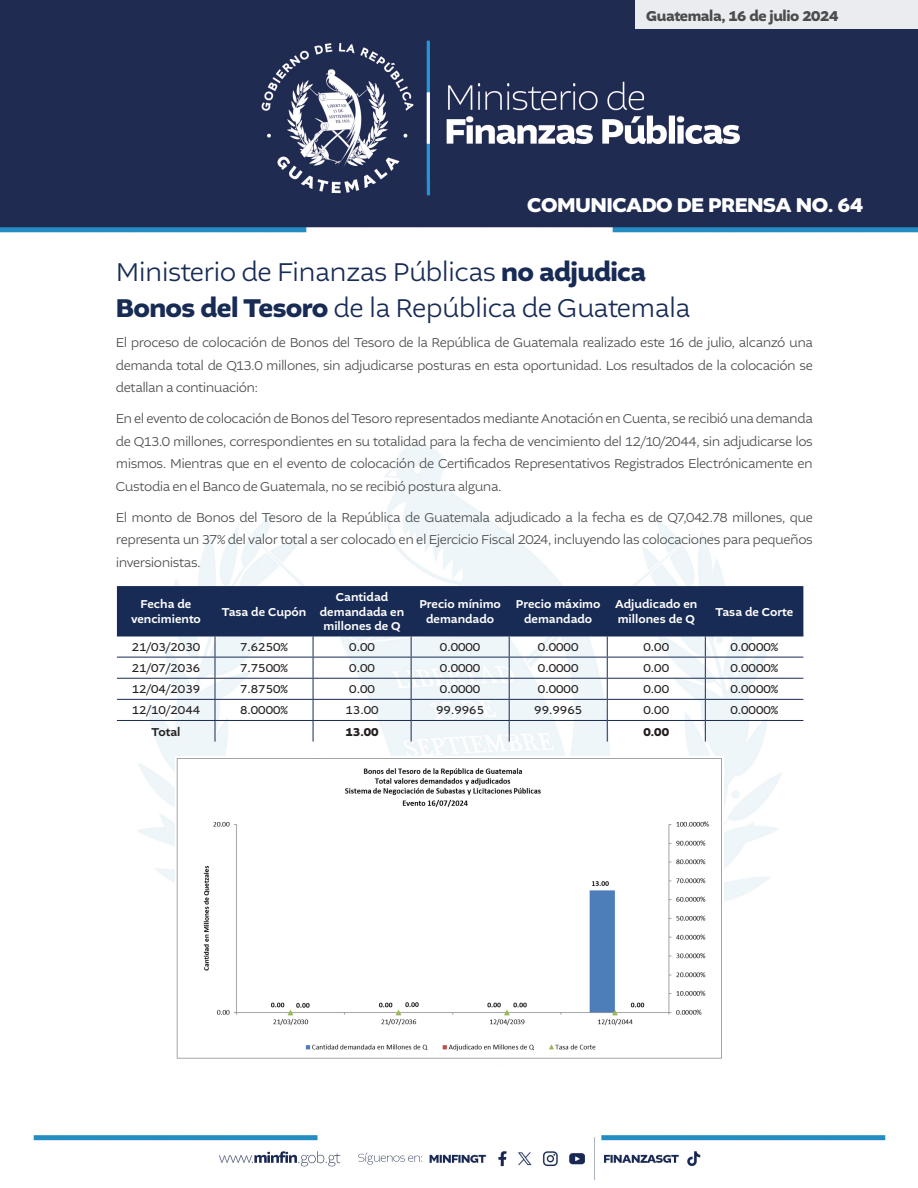
<style>
.page{position:relative;width:918px;height:1188px;background:#fff}
.page>*{position:absolute;margin:0;border:0;box-sizing:border-box;transform-origin:0 0}
.t1{font:300 27px "Altivo";letter-spacing:-.025em;color:#182b55}
.t2{font:700 21px "Altivo";letter-spacing:-.025em;color:#fff}
.t3{font:700 15px "Altivo";letter-spacing:-.025em;color:#4b4c4d}
.t4{font:300 13.5px/22.5px "Altivo";letter-spacing:-.035em;color:#4b4c4d;text-align:justify}
.t5{font:12px "Altivo";color:#231f20}
.t6{font:500 12px/14.4px "Altivo";color:#fff;text-align:center}
.t7{font:700 12px "Altivo";color:#231f20}
.t8{font:500 12px "Altivo";letter-spacing:-.005em;color:#231f20}
.s1{font-weight:700}
</style>
<div class="page">
<img style="left:0;top:0;width:918px;height:1180px">
<svg style="left:117px;top:586px;width:686px;height:156px"></svg>
<div style="left:636px;top:0;width:282px;height:28px;background:#ebecf0"></div>
<img style="left:176px;top:757px;width:548px;height:306px">
<p class="t3" style="left:646px;top:6px;width:194px">Guatemala, 16 de julio 2024</p>
<p class="t2" style="left:527px;top:191px;width:337px">COMUNICADO DE PRENSA NO. 64</p>
<p class="t1" style="left:116px;top:255px;width:532px">Ministerio de Finanzas Públicas <span class="s1">no adjudica</span></p>
<p class="t1" style="left:116px;top:291px;width:576px"><span class="s1">Bonos del Tesoro</span> de la República de Guatemala</p>
<p class="t4" style="left:116px;top:332px;width:699px">El proceso de colocación de Bonos del Tesoro de la República de Guatemala realizado este 16 de julio, alcanzó una demanda total de Q13.0 millones, sin adjudicarse posturas en esta oportunidad. Los resultados de la colocación se detallan a continuación:</p>
<p class="t4" style="left:116px;top:408px;width:699px">En el evento de colocación de Bonos del Tesoro representados mediante Anotación en Cuenta, se recibió una demanda de Q13.0 millones, correspondientes en su totalidad para la fecha de vencimiento del 12/10/2044, sin adjudicarse los mismos. Mientras que en el evento de colocación de Certificados Representativos Registrados Electrónicamente en Custodia en el Banco de Guatemala, no se recibió postura alguna.</p>
<p class="t4" style="left:116px;top:506px;width:699px">El monto de Bonos del Tesoro de la República de Guatemala adjudicado a la fecha es de Q7,042.78 millones, que representa un 37% del valor total a ser colocado en el Ejercicio Fiscal 2024, incluyendo las colocaciones para pequeños inversionistas.</p>
<p class="t6" style="left:131px;top:597px;width:71px">Fecha de vencimiento</p>
<p class="t6" style="left:222px;top:605px;width:86px">Tasa de Cupón</p>
<p class="t6" style="left:320px;top:590px;width:86px">Cantidad demandada en millones de Q</p>
<p class="t6" style="left:419px;top:597px;width:83px">Precio mínimo demandado</p>
<p class="t6" style="left:516px;top:597px;width:86px">Precio máximo demandado</p>
<p class="t6" style="left:615px;top:597px;width:84px;text-align:left">Adjudicado en millones de Q</p>
<p class="t6" style="left:715px;top:605px;width:79px">Tasa de Corte</p>
<p class="t5" style="left:132px;top:639px;width:70px">21/03/2030</p>
<p class="t5" style="left:240px;top:639px;width:49px">7.6250%</p>
<p class="t5" style="left:349px;top:639px;width:27px">0.00</p>
<p class="t5" style="left:440px;top:639px;width:42px">0.0000</p>
<p class="t5" style="left:538px;top:639px;width:42px">0.0000</p>
<p class="t5" style="left:643px;top:639px;width:27px">0.00</p>
<p class="t5" style="left:730px;top:639px;width:49px">0.0000%</p>
<p class="t5" style="left:132px;top:661px;width:70px">21/07/2036</p>
<p class="t5" style="left:240px;top:661px;width:49px">7.7500%</p>
<p class="t5" style="left:349px;top:661px;width:27px">0.00</p>
<p class="t5" style="left:440px;top:661px;width:42px">0.0000</p>
<p class="t5" style="left:538px;top:661px;width:42px">0.0000</p>
<p class="t5" style="left:643px;top:661px;width:27px">0.00</p>
<p class="t5" style="left:730px;top:661px;width:49px">0.0000%</p>
<p class="t5" style="left:132px;top:682px;width:70px">12/04/2039</p>
<p class="t5" style="left:240px;top:682px;width:49px">7.8750%</p>
<p class="t5" style="left:349px;top:682px;width:27px">0.00</p>
<p class="t5" style="left:440px;top:682px;width:42px">0.0000</p>
<p class="t5" style="left:538px;top:682px;width:42px">0.0000</p>
<p class="t5" style="left:643px;top:682px;width:27px">0.00</p>
<p class="t5" style="left:730px;top:682px;width:49px">0.0000%</p>
<p class="t5" style="left:132px;top:703px;width:70px">12/10/2044</p>
<p class="t5" style="left:240px;top:703px;width:49px">8.0000%</p>
<p class="t5" style="left:346px;top:703px;width:35px">13.00</p>
<p class="t5" style="left:436px;top:703px;width:49px">99.9965</p>
<p class="t5" style="left:534px;top:703px;width:49px">99.9965</p>
<p class="t5" style="left:643px;top:703px;width:27px">0.00</p>
<p class="t5" style="left:730px;top:703px;width:49px">0.0000%</p>
<p class="t8" style="left:152px;top:724px;width:30px">Total</p>
<p class="t7" style="left:346px;top:724px;width:35px">13.00</p>
<p class="t7" style="left:643px;top:724px;width:27px">0.00</p>
</div>
